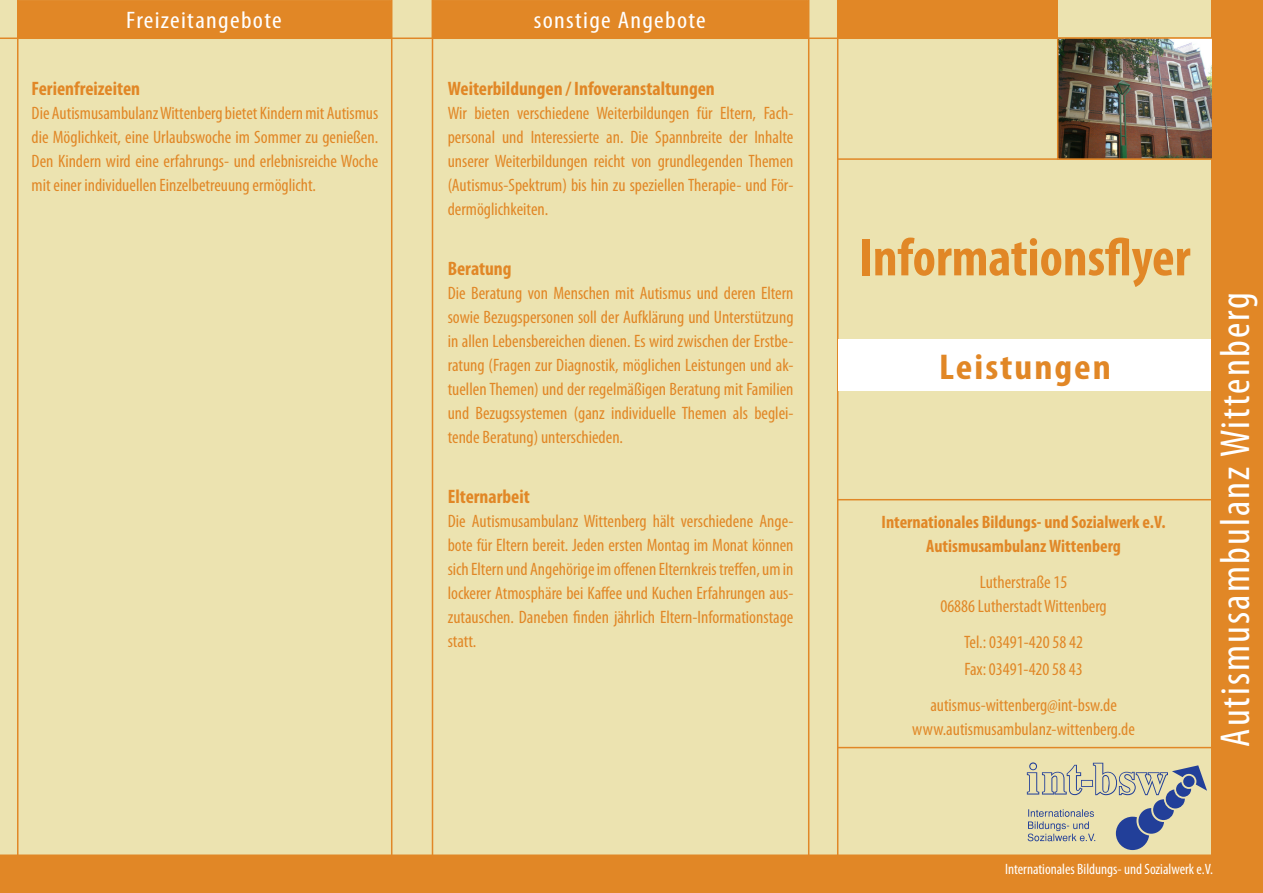
<style>
.page{position:relative;width:1263px;height:893px;background:#fff}
.page>*{position:absolute;margin:0;border:0;box-sizing:border-box;transform-origin:0 0}
.t1{font:700 condensed 54px "Myriad Pro";color:#e18726}
.t2{font:condensed 42px "Myriad Pro";letter-spacing:.05em;color:#fff}
.t3{font:700 condensed 36px "Myriad Pro";letter-spacing:.05em;color:#e18726;scale:1.1 1}
.t4{font:condensed 24px "Myriad Pro";letter-spacing:.05em;color:#fff;scale:1.1 1}
.t5{font:700 condensed 19.5px "Myriad Pro";color:#e18726}
.t6{font:condensed 18px/24px "Myriad Pro";color:#e18726;text-align:justify}
.t7{font:700 condensed 18px "Myriad Pro";color:#e18726}
.t8{font:condensed 15px "Myriad Pro";color:#fff}
</style>
<div class="page">
<div style="left:0;top:0;width:1212px;height:854px;background:#ece3b0"></div>
<hr style="left:0;top:38px;width:1263px;height:1px;background:#e18726">
<div style="left:0;top:854px;width:1263px;height:39px;background:#e18726"></div>
<div style="left:1212px;top:0;width:51px;height:879px;background:#e18726"></div>
<hr style="left:17px;top:0;width:2px;height:893px;background:#e18726">
<hr style="left:432px;top:0;width:1px;height:893px;background:#e18726">
<hr style="left:391px;top:0;width:1px;height:893px;background:#e18726">
<hr style="left:808px;top:0;width:1px;height:893px;background:#e18726">
<div style="left:837px;top:0;width:221px;height:38px;background:#e18726"></div>
<div style="left:18px;top:1px;width:372px;height:37px;background:#e18726"></div>
<div style="left:17px;top:0;width:374px;height:38px;border:2px solid #e18726"></div>
<div style="left:432px;top:1px;width:375px;height:36px;background:#e18726"></div>
<div style="left:432px;top:0;width:376px;height:38px;border:2px solid #e18726"></div>
<hr style="left:837px;top:0;width:1px;height:893px;background:#e18726">
<hr style="left:838px;top:499px;width:380px;height:1px;background:#e18726">
<svg style="left:1027px;top:762px;width:180px;height:88px;background:#c0c0ab"></svg>
<hr style="left:838px;top:747px;width:425px;height:1px;background:#e18726">
<hr style="left:837px;top:158px;width:380px;height:2px;background:#e18726">
<div style="left:839px;top:339px;width:372px;height:52px;background:#fff"></div>
<img style="left:1060px;top:40px;width:150px;height:117px">
<div style="left:1057px;top:37px;width:156px;height:123px;border:2px solid #e18726"></div>
<p class="t4" style="left:126px;top:6px;width:143px">Freizeitangebote</p>
<p class="t4" style="left:534px;top:6px;width:158px">sonstige Angebote</p>
<p class="t5" style="left:32px;top:76px;width:110px">Ferienfreizeiten</p>
<p class="t6" style="left:32px;top:101px;width:348px">Die Autismusambulanz Wittenberg bietet Kindern mit Autismus die Möglichkeit, eine Urlaubswoche im Sommer zu genießen.<br>Den Kindern wird eine erfahrungs- und erlebnisreiche Woche mit einer individuellen Einzelbetreuung ermöglicht.</p>
<p class="t5" style="left:448px;top:76px;width:269px">Weiterbildungen / Infoveranstaltungen</p>
<p class="t6" style="left:448px;top:101px;width:347px">Wir bieten verschiedene Weiterbildungen für Eltern, Fach&shy;personal und Interessierte an. Die Spannbreite der Inhalte unserer Weiterbildungen reicht von grundlegenden Themen (Autismus-Spektrum) bis hin zu speziellen Therapie- und För&shy;dermöglichkeiten.</p>
<p class="t5" style="left:448px;top:256px;width:65px">Beratung</p>
<p class="t6" style="left:448px;top:281px;width:347px">Die Beratung von Menschen mit Autismus und deren Eltern sowie Bezugspersonen soll der Aufklärung und Unterstützung in allen Lebensbereichen dienen. Es wird zwischen der Erstbe&shy;ratung (Fragen zur Diagnostik, möglichen Leistungen und ak&shy;tuellen Themen) und der regelmäßigen Beratung mit Familien und Bezugssystemen (ganz individuelle Themen als beglei&shy;tende Beratung) unterschieden.</p>
<p class="t5" style="left:448px;top:484px;width:84px">Elternarbeit</p>
<p class="t6" style="left:448px;top:509px;width:347px">Die Autismusambulanz Wittenberg hält verschiedene Ange&shy;bote für Eltern bereit. Jeden ersten Montag im Monat können sich Eltern und Angehörige im offenen Elternkreis treffen, um in lockerer Atmosphäre bei Kaffee und Kuchen Erfahrungen aus&shy;zutauschen. Daneben finden jährlich Eltern-Informationstage statt.</p>
<p class="t1" style="left:859px;top:224px;width:333px">Informationsflyer</p>
<p class="t3" style="left:939px;top:344px;width:158px">Leistungen</p>
<p class="t7" style="left:881px;top:511px;width:286px">Internationales Bildungs- und Sozialwerk e.V.</p>
<p class="t7" style="left:926px;top:535px;width:196px">Autismusambulanz Wittenberg</p>
<p class="t6" style="left:980px;top:570px;width:89px">Lutherstraße 15</p>
<p class="t6" style="left:940px;top:594px;width:168px">06886 Lutherstadt Wittenberg</p>
<p class="t6" style="left:964px;top:630px;width:120px">Tel.: 03491-420 58 42</p>
<p class="t6" style="left:964px;top:657px;width:120px">Fax: 03491-420 58 43</p>
<p class="t6" style="left:930px;top:693px;width:188px">autismus-wittenberg@int-bsw.de</p>
<p class="t6" style="left:912px;top:717px;width:224px">www.autismusambulanz-wittenberg.de</p>
<p class="t2" style="left:1210px;top:747px;width:456px;rotate:-90deg">Autismusambulanz Wittenberg</p>
<p class="t8" style="left:1005px;top:860px;width:209px">Internationales Bildungs- und Sozialwerk e.V.</p>
</div>
